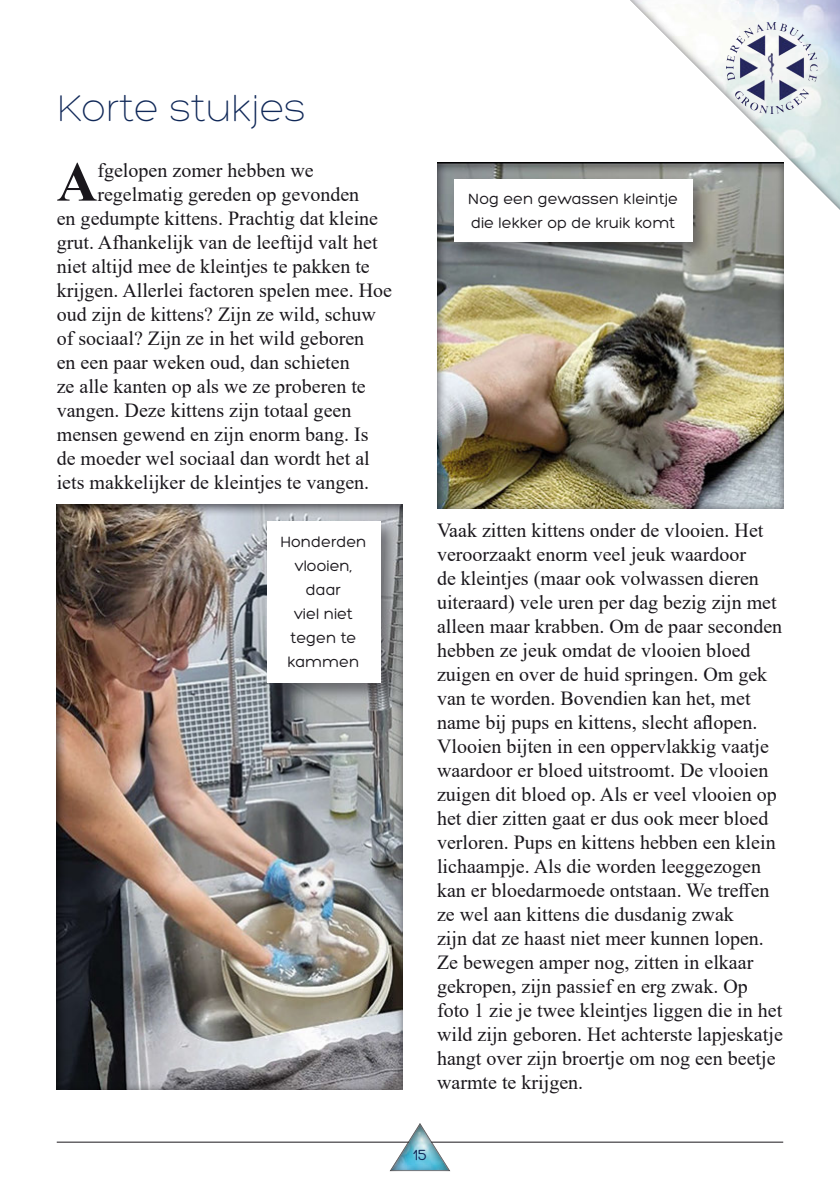
<style>
.page{position:relative;width:840px;height:1191px;background:#fff}
.page>*{position:absolute;margin:0;border:0;box-sizing:border-box;transform-origin:0 0}
.tekst_korte_stukjes{font:700 56.2px "Times New Roman";color:#1a171c}
.kop_toc{font:300 40px "Hero";color:#102858}
.tekst_korte_stukjes-2{font:20px/24px "Times New Roman";color:#1a171c}
.caption_objectstyle{font:16px/24px "Hero";color:#1a171c;text-align:center}
.t1{font:16px "Hero";color:#102858}
</style>
<div class="page">
<div style="left:435px;top:161px;width:348px;height:348px;background:#1a171c;opacity:.75"></div>
<div style="left:609px;top:0;width:230px;height:229px;background:#1a171c;opacity:.75"></div>
<div style="left:56px;top:504px;width:348px;height:586px;background:#1a171c;opacity:.75"></div>
<div style="left:263px;top:517px;width:137px;height:185px;background:#1a171c;opacity:.5"></div>
<div style="left:266px;top:521px;width:114px;height:161px;background:#fff"></div>
<div style="left:450px;top:176px;width:262px;height:86px;background:#1a171c;opacity:.5"></div>
<div style="left:454px;top:180px;width:238px;height:62px;background:#fff"></div>
<div style="left:389px;top:1120px;width:62px;height:52px;background:#1a171c;opacity:.75"></div>
<hr style="left:431px;top:1141px;width:351px;height:1px;background:#1a171c">
<hr style="left:57px;top:1141px;width:351px;height:1px;background:#1a171c">
<img style="left:726px;top:23px;width:90px;height:90px">
<p class="kop_toc" style="left:57px;top:88px;width:250px">Korte stukjes</p>
<p class="tekst_korte_stukjes" style="left:57px;top:141px;width:42px">A</p>
<p class="tekst_korte_stukjes-2" style="left:97px;top:157px;width:218px">fgelopen zomer hebben we</p>
<p class="tekst_korte_stukjes-2" style="left:97px;top:181px;width:263px">regelmatig gereden op gevonden</p>
<p class="tekst_korte_stukjes-2" style="left:57px;top:205px;width:323px">en gedumpte kittens. Prachtig dat kleine</p>
<p class="tekst_korte_stukjes-2" style="left:57px;top:229px;width:322px">grut. Afhankelijk van de leeftijd valt het</p>
<p class="tekst_korte_stukjes-2" style="left:57px;top:253px;width:314px">niet altijd mee de kleintjes te pakken te</p>
<p class="tekst_korte_stukjes-2" style="left:57px;top:277px;width:336px">krijgen. Allerlei factoren spelen mee. Hoe</p>
<p class="tekst_korte_stukjes-2" style="left:57px;top:301px;width:320px">oud zijn de kittens? Zijn ze wild, schuw</p>
<p class="tekst_korte_stukjes-2" style="left:57px;top:325px;width:309px">of sociaal? Zijn ze in het wild geboren</p>
<p class="tekst_korte_stukjes-2" style="left:57px;top:349px;width:294px">en een paar weken oud, dan schieten</p>
<p class="tekst_korte_stukjes-2" style="left:57px;top:373px;width:310px">ze alle kanten op als we ze proberen te</p>
<p class="tekst_korte_stukjes-2" style="left:57px;top:397px;width:296px">vangen. Deze kittens zijn totaal geen</p>
<p class="tekst_korte_stukjes-2" style="left:57px;top:421px;width:313px">mensen gewend en zijn enorm bang. Is</p>
<p class="tekst_korte_stukjes-2" style="left:57px;top:445px;width:314px">de moeder wel sociaal dan wordt het al</p>
<p class="tekst_korte_stukjes-2" style="left:57px;top:469px;width:314px">iets makkelijker de kleintjes te vangen.</p>
<p class="caption_objectstyle" style="left:280px;top:529px;width:88px">Honderden vlooien, daar<br>viel niet tegen te kammen</p>
<p class="caption_objectstyle" style="left:468px;top:186px;width:211px;text-align:left">Nog een gewassen kleintje die lekker op de kruik komt</p>
<p class="tekst_korte_stukjes-2" style="left:437px;top:518px;width:347px">Vaak zitten kittens onder de vlooien. Het veroorzaakt enorm veel jeuk waardoor<br>de kleintjes (maar ook volwassen dieren uiteraard) vele uren per dag bezig zijn met alleen maar krabben. Om de paar seconden hebben ze jeuk omdat de vlooien bloed zuigen en over de huid springen. Om gek van te worden. Bovendien kan het, met name bij pups en kittens, slecht aflopen.<br>Vlooien bijten in een oppervlakkig vaatje waardoor er bloed uitstroomt. De vlooien zuigen dit bloed op. Als er veel vlooien op het dier zitten gaat er dus ook meer bloed verloren. Pups en kittens hebben een klein lichaampje. Als die worden leeggezogen kan er bloedarmoede ontstaan. We treffen ze wel aan kittens die dusdanig zwak<br>zijn dat ze haast niet meer kunnen lopen.<br>Ze bewegen amper nog, zitten in elkaar gekropen, zijn passief en erg zwak. Op foto 1 zie je twee kleintjes liggen die in het wild zijn geboren. Het achterste lapjeskatje hangt over zijn broertje om nog een beetje warmte te krijgen.</p>
<p class="t1" style="left:412px;top:1147px;width:16px">15</p>
</div>
